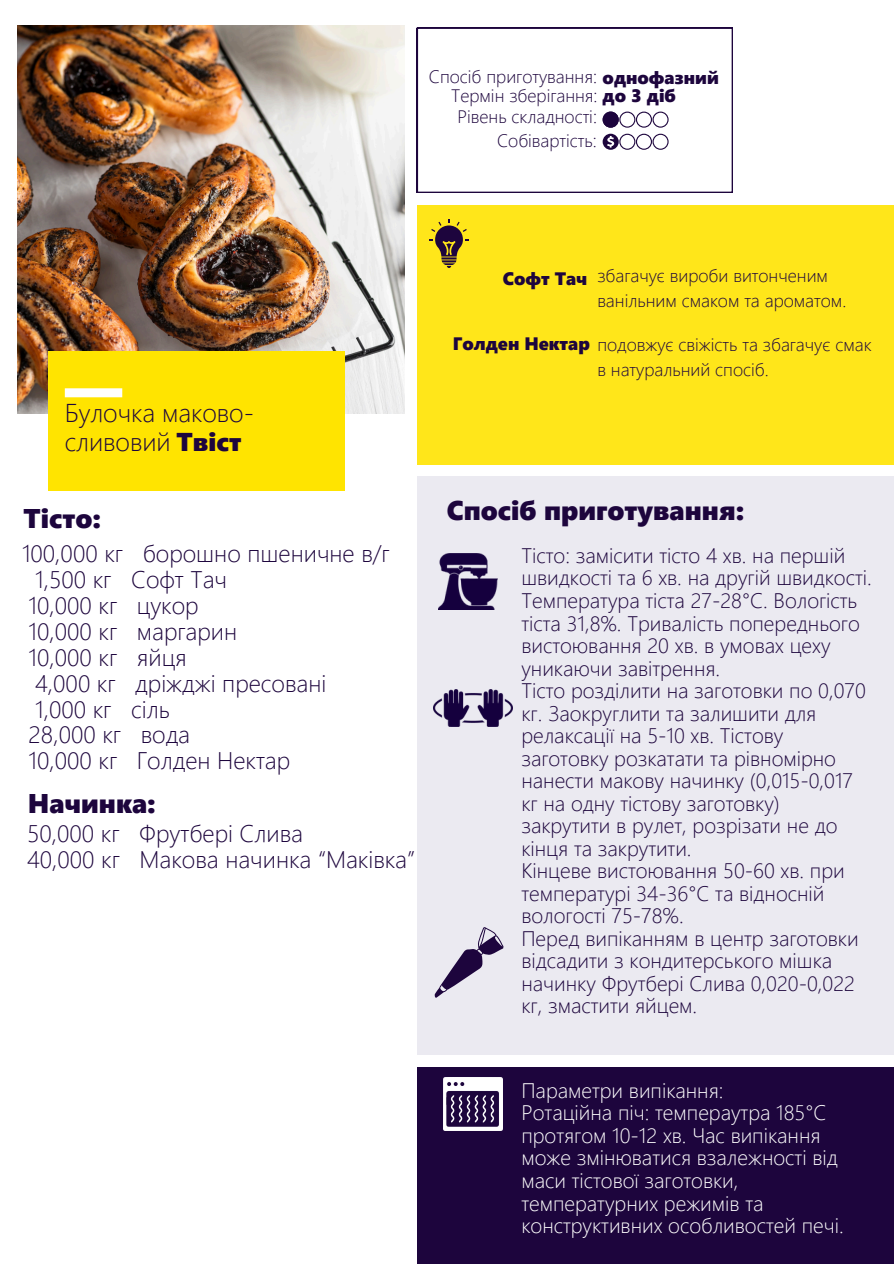
<style>
.page{position:relative;width:894px;height:1264px;background:#fff}
.page>*{position:absolute;margin:0;border:0;box-sizing:border-box;transform-origin:0 0}
.t1{font:27px "Segoe UI Black";color:#1d053d}
.t2{font:300 25.8px/28.3px "Segoe UI";color:#1d053d}
.t3{font:300 24px/26px "Segoe UI";color:#1d053d}
.t4{font:300 21px/22.5px "Segoe UI";color:#1d053d}
.t5{font:300 21px/22.5px "Segoe UI";color:#fff}
.t6{font:300 18px/24.8px "Segoe UI";color:#1d053d}
.t7{font:18px "Segoe UI Black";color:#1d053d}
.s1{font-family:"Segoe UI Black";font-weight:400}
</style>
<div class="page">
<div style="left:417px;top:476px;width:476px;height:579px;background:#ebeaf1"></div>
<img style="left:17px;top:26px;width:387px;height:387px">
<div style="left:417px;top:1067px;width:476px;height:196px;background:#1d053d"></div>
<div style="left:48px;top:351px;width:296px;height:139px;background:#ffe400"></div>
<div style="left:65px;top:388px;width:57px;height:9px;background:#fff"></div>
<img style="left:438px;top:553px;width:60px;height:56px">
<img style="left:443px;top:1077px;width:59px;height:53px">
<svg style="left:417px;top:28px;width:315px;height:165px"></svg>
<svg style="left:418px;top:29px;width:313px;height:162px"></svg>
<img style="left:433px;top:689px;width:79px;height:37px">
<div style="left:417px;top:205px;width:476px;height:259px;background:#ffe61a"></div>
<svg style="left:429px;top:219px;width:40px;height:49px"></svg>
<svg style="left:434px;top:927px;width:69px;height:70px"></svg>
<p class="t6" style="left:429px;top:63px;width:291px">Спосіб приготування: <span class="s1">однофазний</span></p>
<h5 class="t6" style="left:451px;top:82px;width:226px">Термін зберігання: <span class="s1">до 3 діб</span></h5>
<p class="t6" style="left:457px;top:103px;width:141px">Рівень складності:</p>
<h5 class="t6" style="left:497px;top:127px;width:101px">Собівартість:</h5>
<h1 class="t2" style="left:65px;top:397px;width:190px">Булочка маково&shy;сливовий <span class="s1">Твіст</span></h1>
<h5 class="t1" style="left:24px;top:499px;width:79px">Тісто:</h5>
<h5 class="t3" style="left:22px;top:539px;width:369px">100,000 кг борошно пшеничне в/г<br>1,500 кг Софт Тач<br>10,000 кг цукор<br>10,000 кг маргарин<br>10,000 кг яйця<br>4,000 кг дріжджі пресовані<br>1,000 кг сіль<br>28,000 кг вода<br>10,000 кг Голден Нектар</h5>
<p class="t1" style="left:28px;top:784px;width:129px">Начинка:</p>
<h4 class="t3" style="left:27px;top:819px;width:389px">50,000 кг Фрутбері Слива<br>40,000 кг Макова начинка “Маківка”</h4>
<p class="t7" style="left:502px;top:266px;width:86px">Софт Тач</p>
<p class="t6" style="left:597px;top:262px;width:250px">збагачує вироби витонченим ванільним смаком та ароматом.</p>
<h1 class="t6" style="left:452px;top:331px;width:420px"><span class="s1">Голден Нектар</span> подовжує свіжість та збагачує смак</h1>
<h3 class="t6" style="left:597px;top:356px;width:173px">в натуральний спосіб.</h3>
<p class="t1" style="left:446px;top:491px;width:299px">Спосіб приготування:</p>
<p class="t4" style="left:521px;top:543px;width:352px">Тісто: замісити тісто 4 хв. на першій швидкості та 6 хв. на другій швидкості.<br>Температура тіста 27-28°С. Вологість тіста 31,8%. Тривалість попереднього вистоювання 20 хв. в умовах цеху уникаючи завітрення.<br>Тісто розділити на заготовки по 0,070 кг. Заокруглити та залишити для релаксації на 5-10 хв. Тістову заготовку розкатати та рівномірно нанести макову начинку (0,015-0,017 кг на одну тістову заготовку) закрутити в рулет, розрізати не до кінця та закрутити.<br>Кінцеве вистоювання 50-60 хв. при температурі 34-36°С та відносній вологості 75-78%.<br>Перед випіканням в центр заготовки відсадити з кондитерського мішка начинку Фрутбері Cлива 0,020-0,022 кг, змастити яйцем.</p>
<h2 class="t5" style="left:521px;top:1077px;width:323px">Параметри випікання:<br>Ротаційна піч: темпераутра 185°С протягом 10-12 хв. Час випікання може змінюватися взалежності від маси тістової заготовки, температурних режимів та конструктивних особливостей печі.</h2>
</div>
